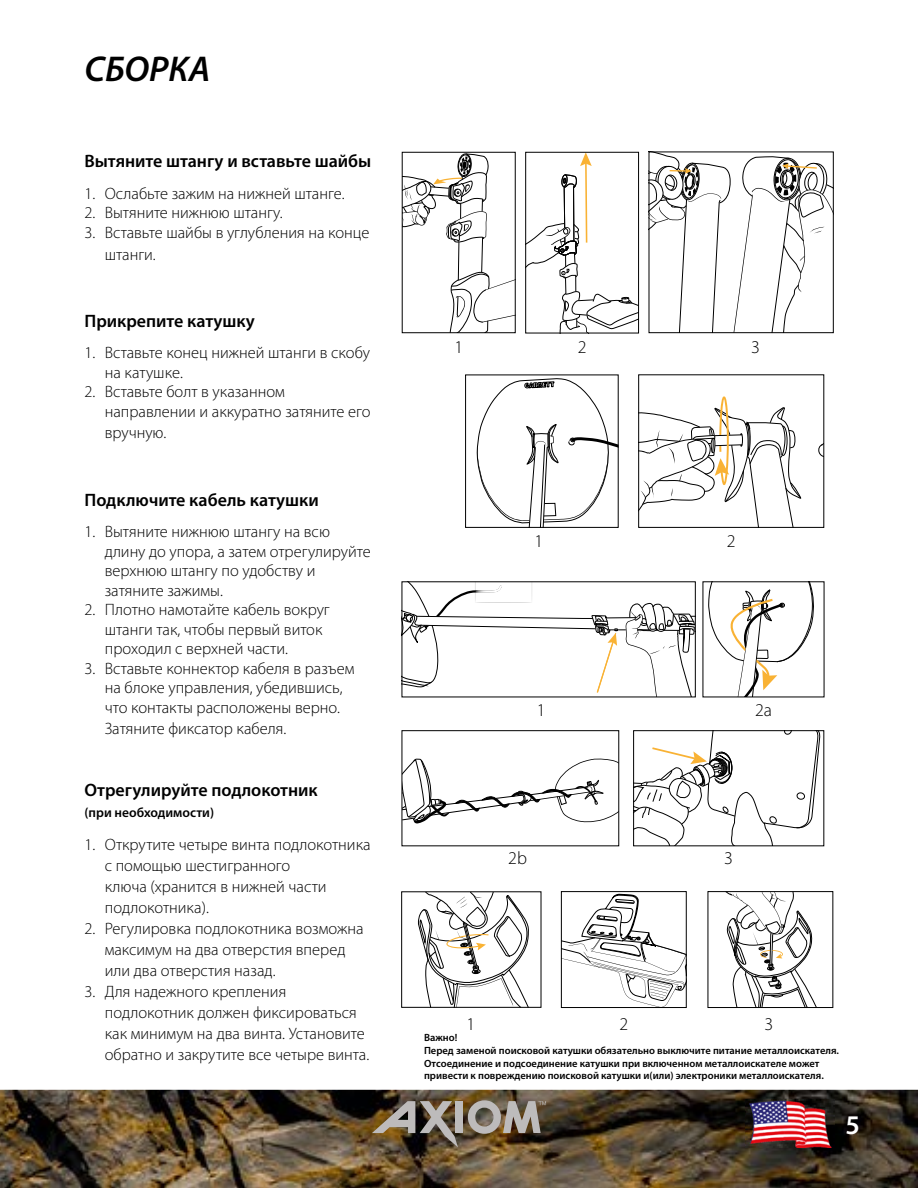
<style>
.page{position:relative;width:918px;height:1188px;background:#fff}
.page>*{position:absolute;margin:0;border:0;box-sizing:border-box;transform-origin:0 0}
.t1{font:italic 600 36px "Myriad Pro";color:#000}
.t2{font:600 27px "Myriad Pro";color:#fff}
.t3{font:600 18px "Myriad Pro";color:#000}
.t4{font:300 18px "Myriad Pro";color:#000}
.t5{font:300 16.5px/19.5px "Myriad Pro";color:#000}
.t6{font:600 13.5px "Myriad Pro";color:#000}
.t7{font:600 10.5px/12.6px "Myriad Pro";color:#000}
</style>
<div class="page">
<svg style="left:477px;top:378px;width:139px;height:148px"></svg>
<div style="left:465px;top:375px;width:153px;height:153px;border:1px solid #000"></div>
<svg style="left:404px;top:584px;width:290px;height:111px"></svg>
<svg style="left:708px;top:584px;width:106px;height:111px"></svg>
<svg style="left:726px;top:893px;width:91px;height:113px"></svg>
<div style="left:708px;top:891px;width:125px;height:117px;border:1px solid #000"></div>
<svg style="left:563px;top:894px;width:121px;height:112px"></svg>
<div style="left:561px;top:891px;width:125px;height:117px;border:1px solid #000"></div>
<svg style="left:818px;top:444px;width:4px;height:13px"></svg>
<svg style="left:641px;top:396px;width:161px;height:129px"></svg>
<svg style="left:418px;top:894px;width:111px;height:112px"></svg>
<div style="left:401px;top:892px;width:140px;height:116px;border:1px solid #000"></div>
<svg style="left:404px;top:758px;width:213px;height:66px"></svg>
<div style="left:402px;top:730px;width:217px;height:116px;border:1px solid #000"></div>
<svg style="left:635px;top:732px;width:186px;height:112px"></svg>
<div style="left:633px;top:730px;width:191px;height:116px;border:1px solid #000"></div>
<svg style="left:404px;top:154px;width:109px;height:177px"></svg>
<div style="left:402px;top:152px;width:113px;height:181px;border:1px solid #000"></div>
<svg style="left:527px;top:154px;width:110px;height:177px"></svg>
<div style="left:525px;top:152px;width:114px;height:181px;border:1px solid #000"></div>
<svg style="left:651px;top:154px;width:181px;height:177px"></svg>
<div style="left:649px;top:152px;width:185px;height:181px;border:1px solid #000"></div>
<img style="left:0;top:1090px;width:918px;height:98px">
<img style="left:745px;top:1100px;width:89px;height:48px">
<div style="left:456px;top:1101px;width:7px;height:32px;background:#bdbbbb"></div>
<svg style="left:372px;top:1101px;width:86px;height:46px"></svg>
<svg style="left:468px;top:1100px;width:78px;height:34px"></svg>
<h1 class="t1" style="left:84px;top:46px;width:127px">СБОРКА</h1>
<p class="t3" style="left:84px;top:150px;width:288px">Вытяните штангу и вставьте шайбы</p>
<p class="t5" style="left:84px;top:184px;width:262px">1. Ослабьте зажим на нижней штанге.</p>
<p class="t5" style="left:84px;top:203px;width:200px">2. Вытяните нижнюю штангу.</p>
<p class="t5" style="left:105px;top:222px;width:266px;line-height:21.6px;text-indent:-20px">3. Вставьте шайбы в углубления на конце штанги.</p>
<p class="t3" style="left:84px;top:309px;width:172px">Прикрепите катушку</p>
<p class="t5" style="left:105px;top:343px;width:267px;text-indent:-20px">1. Вставьте конец нижней штанги в скобу на катушке.</p>
<p class="t5" style="left:105px;top:382px;width:267px;text-indent:-20px">2. Вставьте болт в указанном направлении и аккуратно затяните его</p>
<p class="t5" style="left:105px;top:423px;width:63px">вручную.</p>
<p class="t3" style="left:84px;top:488px;width:236px">Подключите кабель катушки</p>
<p class="t5" style="left:105px;top:522px;width:268px;text-indent:-20px">1. Вытяните нижнюю штангу на всю длину до упора, а затем отрегулируйте верхнюю штангу по удобству и затяните зажимы.</p>
<p class="t5" style="left:105px;top:600px;width:227px;text-indent:-20px">2. Плотно намотайте кабель вокруг штанги так, чтобы первый виток проходил с верхней части.</p>
<p class="t5" style="left:84px;top:658px;width:272px;text-align:center">3. Вставьте коннектор кабеля в разъем на блоке управления, убедившись,<br>что контакты расположены верно.</p>
<p class="t5" style="left:105px;top:719px;width:183px">Затяните фиксатор кабеля.</p>
<p class="t3" style="left:84px;top:778px;width:235px">Отрегулируйте подлокотник</p>
<p class="t6" style="left:84px;top:804px;width:131px">(при необходимости)</p>
<p class="t5" style="left:105px;top:834px;width:267px;line-height:21px;text-indent:-20px">1. Открутите четыре винта подлокотника с помощью шестигранного<br>ключа (хранится в нижней части подлокотника).</p>
<p class="t5" style="left:105px;top:918px;width:260px;line-height:21px;text-indent:-20px">2. Регулировка подлокотника возможна максимум на два отверстия вперед или два отверстия назад.</p>
<p class="t5" style="left:105px;top:981px;width:266px;line-height:21px;text-indent:-20px">3. Для надежного крепления подлокотник должен фиксироваться как минимум на два винта. Установите обратно и закрутите все четыре винта.</p>
<p class="t4" style="left:454px;top:336px;width:10px">1</p>
<p class="t4" style="left:578px;top:336px;width:10px">2</p>
<p class="t4" style="left:751px;top:336px;width:10px">3</p>
<p class="t4" style="left:534px;top:530px;width:10px">1</p>
<p class="t4" style="left:727px;top:530px;width:10px">2</p>
<p class="t4" style="left:537px;top:700px;width:10px">1</p>
<p class="t4" style="left:755px;top:700px;width:18px">2a</p>
<p class="t4" style="left:508px;top:847px;width:20px">2b</p>
<p class="t4" style="left:724px;top:847px;width:10px">3</p>
<p class="t4" style="left:467px;top:1013px;width:10px">1</p>
<p class="t4" style="left:619px;top:1013px;width:10px">2</p>
<p class="t4" style="left:765px;top:1013px;width:10px">3</p>
<p class="t7" style="left:424px;top:1032px;width:417px">Важно!<br>Перед заменой поисковой катушки обязательно выключите питание металлоискателя.<br>Отсоединение и подсоединение катушки при включенном металлоискателе может привести к повреждению поисковой катушки и(или) электроники металлоискателя.</p>
<h2 class="t2" style="left:845px;top:1108px;width:16px">5</h2>
</div>
